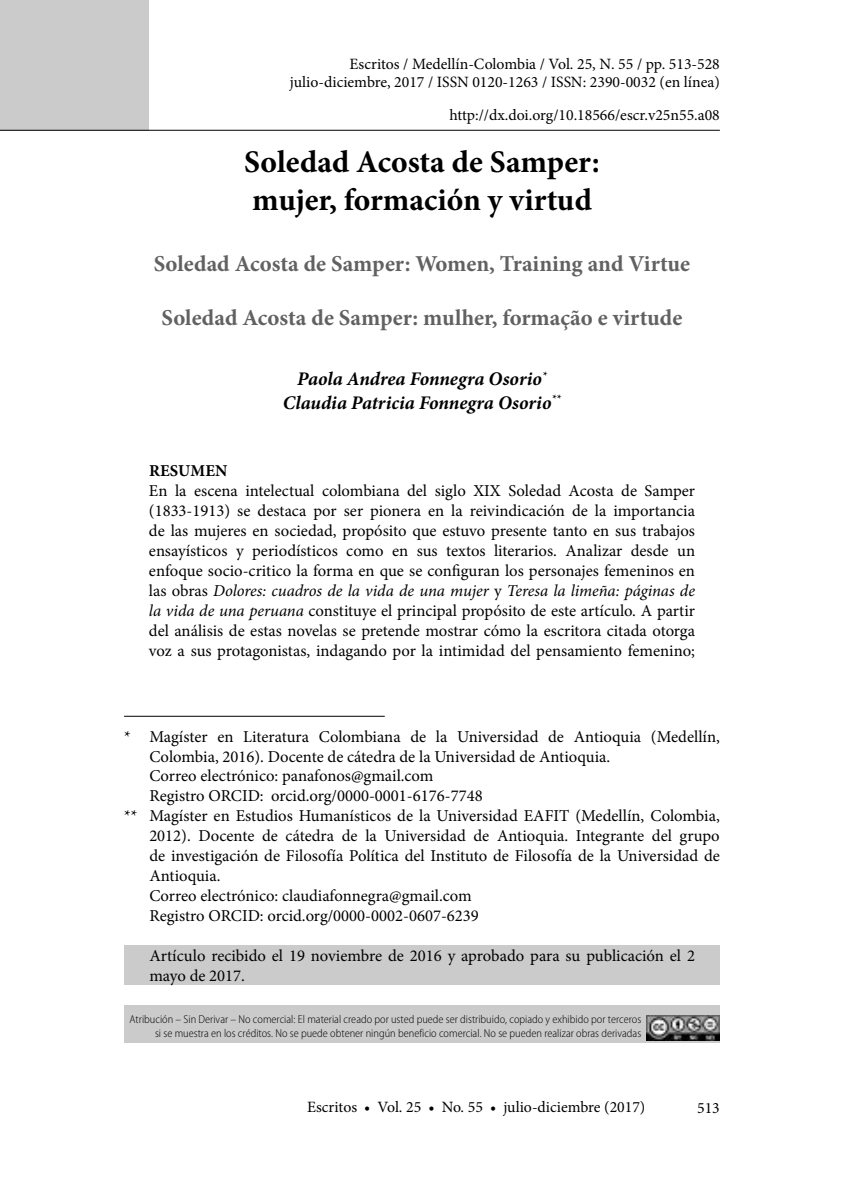
<style>
.page{position:relative;width:844px;height:1191px;background:#fff}
.page>*{position:absolute;margin:0;border:0;box-sizing:border-box;transform-origin:0 0}
.t1{font:700 31.5px/37.8px "Minion Pro";color:#000}
.t2{font:700 22.75px "Minion Pro";color:#616161}
.t3{font:italic 700 19.25px/23.6px "Minion Pro";color:#000;text-align:center}
.t4{font:16.62px/19.9px "Minion Pro";color:#000;text-align:justify}
.t5{font:700 16.62px "Minion Pro";letter-spacing:.01em;color:#000}
.t6{font:15.75px/18.9px "Minion Pro";color:#000;text-align:right}
.t7{font:300 semi-condensed 11.38px/13.8px "Myriad Pro";color:#000;text-align:right}
.s1{font-style:italic}
</style>
<div class="page">
<div style="left:0;top:0;width:149px;height:130px;background:#cbcbcb"></div>
<hr style="left:0;top:130px;width:719px;height:1px;background:#000">
<div style="left:124px;top:1005px;width:595px;height:37px;background:#cbcbcb"></div>
<div style="left:124px;top:945px;width:595px;height:40px;background:#cbcbcb"></div>
<img style="left:646px;top:1015px;width:73px;height:25px">
<hr style="left:124px;top:716px;width:260px;height:1px;background:#000">
<p class="t6" style="left:290px;top:54px;width:431px">Escritos / Medellín-Colombia / Vol. 25, N. 55 / pp. 513-528 julio-diciembre, 2017 / ISSN 0120-1263 / ISSN: 2390-0032 (en línea)</p>
<p class="t6" style="left:449px;top:106px;width:272px">http://dx.doi.org/10.18566/escr.v25n55.a08</p>
<h1 class="t1" style="left:244px;top:142px;width:357px">Soledad Acosta de Samper: mujer, formación y virtud</h1>
<h2 class="t2" style="left:154px;top:247px;width:538px">Soledad Acosta de Samper: Women, Training and Virtue</h2>
<h2 class="t2" style="left:161px;top:302px;width:522px">Soledad Acosta de Samper: mulher, formação e virtude</h2>
<p class="t3" style="left:283px;top:367px;width:280px">Paola Andrea Fonnegra Osorio<sup>*<br></sup>Claudia Patricia Fonnegra Osorio<sup>**</sup></p>
<p class="t5" style="left:149px;top:459px;width:80px">RESUMEN</p>
<p class="t4" style="left:149px;top:481px;width:547px">En la escena intelectual colombiana del siglo XIX Soledad Acosta de Samper (1833-1913) se destaca por ser pionera en la reivindicación de la importancia de las mujeres en sociedad, propósito que estuvo presente tanto en sus trabajos ensayísticos y periodísticos como en sus textos literarios. Analizar desde un enfoque socio-critico la forma en que se configuran los personajes femeninos en las obras <span class="s1">Dolores: cuadros de la vida de una mujer</span> y <span class="s1">Teresa la limeña: páginas de la vida de una peruana</span> constituye el principal propósito de este artículo. A partir del análisis de estas novelas se pretende mostrar cómo la escritora citada otorga voz a sus protagonistas, indagando por la intimidad del pensamiento femenino;</p>
<p class="t4" style="left:124px;top:726px;width:597px">* Magíster en Literatura Colombiana de la Universidad de Antioquia (Medellín,</p>
<p class="t4" style="left:149px;top:746px;width:462px">Colombia, 2016). Docente de cátedra de la Universidad de Antioquia.</p>
<p class="t4" style="left:149px;top:766px;width:285px">Correo electrónico: panafonos@gmail.com</p>
<p class="t4" style="left:149px;top:786px;width:335px">Registro ORCID: orcid.org/0000-0001-6176-7748</p>
<p class="t4" style="left:124px;top:806px;width:597px">** Magíster en Estudios Humanísticos de la Universidad EAFIT (Medellín, Colombia,</p>
<p class="t4" style="left:149px;top:826px;width:571px">2012). Docente de cátedra de la Universidad de Antioquia. Integrante del grupo</p>
<p class="t4" style="left:149px;top:846px;width:572px">de investigación de Filosofía Política del Instituto de Filosofía de la Universidad de</p>
<p class="t4" style="left:149px;top:866px;width:73px">Antioquia.</p>
<p class="t4" style="left:149px;top:886px;width:324px">Correo electrónico: claudiafonnegra@gmail.com</p>
<p class="t4" style="left:149px;top:906px;width:331px">Registro ORCID: orcid.org/0000-0002-0607-6239</p>
<p class="t4" style="left:149px;top:946px;width:547px">Artículo recibido el 19 noviembre de 2016 y aprobado para su publicación el 2 mayo de 2017.</p>
<p class="t7" style="left:129px;top:1013px;width:513px">Atribución – Sin Derivar – No comercial: El material creado por usted puede ser distribuido, copiado y exhibido por terceros si se muestra en los créditos. No se puede obtener ningún beneficio comercial. No se pueden realizar obras derivadas</p>
<p class="t6" style="left:307px;top:1097px;width:340px">Escritos • Vol. 25 • No. 55 • julio-diciembre (2017)</p>
<p class="t6" style="left:697px;top:1099px;width:24px">513</p>
</div>
